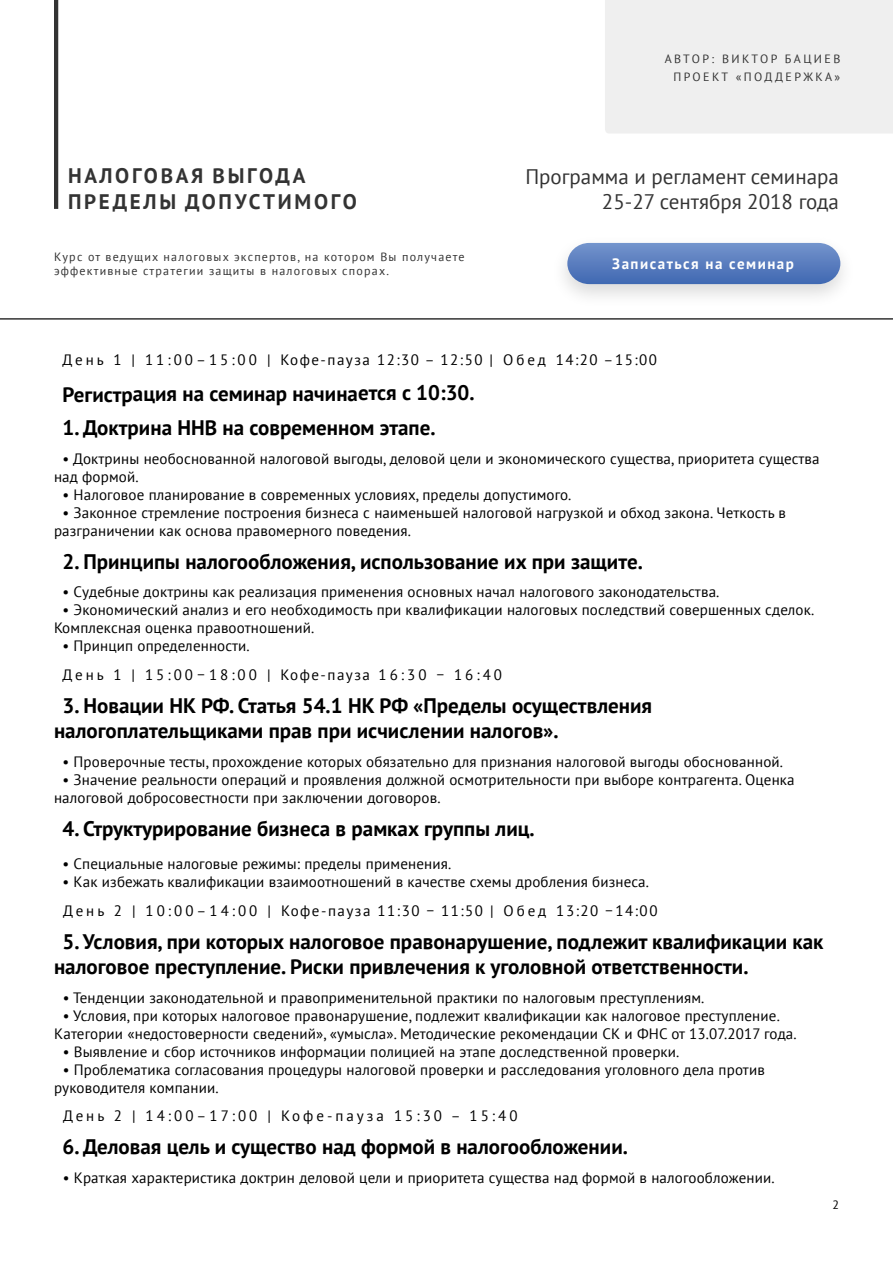
<style>
.page{position:relative;width:893px;height:1263px;background:#fff}
.page>*{position:absolute;margin:0;border:0;box-sizing:border-box;transform-origin:0 0}
.t1{font:700 21px/25.2px "PT Sans";color:#000}
.t2{font:21px/25.2px "PT Sans";color:#333;text-align:right}
.t3{font:700 21px/25.2px "PT Sans";letter-spacing:.13em;color:#333}
.t4{font:15px/18px "PT Sans";letter-spacing:.01em;color:#000}
.t5{font:15px "PT Sans";letter-spacing:.1em;color:#000}
.t6{font:15px "PT Sans";letter-spacing:.2em;color:#000}
.t7{font:700 15px "PT Sans";letter-spacing:.1em;color:#fff}
.t8{font:12px/14.4px "PT Sans";letter-spacing:.1em;color:#333}
.t9{font:12px/18px "PT Sans";letter-spacing:.2em;color:#333;text-align:right}
.t10{font:12px "PT Sans";color:#000}
</style>
<div class="page">
<div style="left:605px;top:0;width:288px;height:133px;background:#efefef"></div>
<hr style="left:0;top:318px;width:893px;height:2px;background:#333">
<div style="left:551px;top:234px;width:306px;height:75px;background:#000;opacity:.15"></div>
<svg style="left:567px;top:243px;width:273px;height:41px;background:#5f81c0"></svg>
<hr style="left:54px;top:0;width:4px;height:209px;background:#333">
<h1 class="t3" style="left:68px;top:163px;width:290px">НАЛОГОВАЯ ВЫГОДА<br>ПРЕДЕЛЫ ДОПУСТИМОГО</h1>
<p class="t8" style="left:54px;top:249px;width:412px">Курс от ведущих налоговых экспертов, на котором Вы получаете эффективные стратегии защиты в налоговых спорах.</p>
<p class="t9" style="left:665px;top:50px;width:177px">АВТОР: ВИКТОР БАЦИЕВ<br>ПРОЕКТ «ПОДДЕРЖКА»</p>
<h1 class="t2" style="left:525px;top:163px;width:315px">Программа и регламент семинара<br>25-27 сентября 2018 года</h1>
<p class="t7" style="left:612px;top:254px;width:183px">Записаться на семинар</p>
<p class="t5" style="left:63px;top:350px;width:596px">День 1 | 11:00–15:00 | Кофе-пауза 12:30 – 12:50 | Обед 14:20 –15:00</p>
<h1 class="t1" style="left:63px;top:381px;width:414px">Регистрация на семинар начинается с 10:30.</h1>
<h1 class="t1" style="left:63px;top:415px;width:375px">1. Доктрина ННВ на современном этапе.</h1>
<p class="t4" style="left:54px;top:449px;width:767px;text-indent:9px">• Доктрины необоснованной налоговой выгоды, деловой цели и экономического существа, приоритета существа над формой.</p>
<p class="t4" style="left:63px;top:485px;width:510px">• Налоговое планирование в современных условиях, пределы допустимого.</p>
<p class="t4" style="left:54px;top:503px;width:733px;text-indent:9px">• Законное стремление построения бизнеса с наименьшей налоговой нагрузкой и обход закона. Четкость в разграничении как основа правомерного поведения.</p>
<h1 class="t1" style="left:63px;top:548px;width:582px">2. Принципы налогообложения, использование их при защите.</h1>
<p class="t4" style="left:63px;top:583px;width:658px">• Судебные доктрины как реализация применения основных начал налогового законодательства.</p>
<p class="t4" style="left:54px;top:601px;width:762px;text-indent:9px">• Экономический анализ и его необходимость при квалификации налоговых последствий совершенных сделок.<br>Комплексная оценка правоотношений.</p>
<p class="t4" style="left:63px;top:637px;width:189px">• Принцип определенности.</p>
<p class="t6" style="left:63px;top:665px;width:441px">День 1 | 15:00–18:00 | Кофе-пауза 16:30 – 16:40</p>
<h1 class="t1" style="left:54px;top:693px;width:600px;text-indent:9px">3. Новации НК РФ. Статья 54.1 НК РФ «Пределы осуществления налогоплательщиками прав при исчислении налогов».</h1>
<p class="t4" style="left:63px;top:752px;width:722px">• Проверочные тесты, прохождение которых обязательно для признания налоговой выгоды обоснованной.</p>
<p class="t4" style="left:54px;top:770px;width:742px;text-indent:9px">• Значение реальности операций и проявления должной осмотрительности при выборе контрагента. Оценка налоговой добросовестности при заключении договоров.</p>
<h1 class="t1" style="left:63px;top:816px;width:474px">4. Структурирование бизнеса в рамках группы лиц.</h1>
<p class="t4" style="left:63px;top:854px;width:390px">• Специальные налоговые режимы: пределы применения.</p>
<p class="t4" style="left:63px;top:872px;width:588px">• Как избежать квалификации взаимоотношений в качестве схемы дробления бизнеса.</p>
<p class="t5" style="left:63px;top:901px;width:596px">День 2 | 10:00–14:00 | Кофе-пауза 11:30 – 11:50 | Обед 13:20 –14:00</p>
<h1 class="t1" style="left:54px;top:928px;width:771px;text-indent:9px">5. Условия, при которых налоговое правонарушение, подлежит квалификации как налоговое преступление. Риски привлечения к уголовной ответственности.</h1>
<p class="t4" style="left:63px;top:988px;width:643px">• Тенденции законодательной и правоприменительной практики по налоговым преступлениям.</p>
<p class="t4" style="left:54px;top:1006px;width:744px;text-align:center">• Условия, при которых налоговое правонарушение, подлежит квалификации как налоговое преступление.<br>Категории «недостоверности сведений», «умысла». Методические рекомендации СК и ФНС от 13.07.2017 года.</p>
<p class="t4" style="left:63px;top:1042px;width:618px">• Выявление и сбор источников информации полицией на этапе доследственной проверки.</p>
<p class="t4" style="left:54px;top:1060px;width:712px;text-indent:9px">• Проблематика согласования процедуры налоговой проверки и расследования уголовного дела против руководителя компании.</p>
<p class="t6" style="left:63px;top:1106px;width:456px">День 2 | 14:00–17:00 | Кофе-пауза 15:30 – 15:40</p>
<h1 class="t1" style="left:63px;top:1134px;width:567px">6. Деловая цель и существо над формой в налогообложении.</h1>
<p class="t4" style="left:63px;top:1168px;width:713px">• Краткая характеристика доктрин деловой цели и приоритета существа над формой в налогообложении.</p>
<p class="t10" style="left:832px;top:1197px;width:8px">2</p>
</div>
